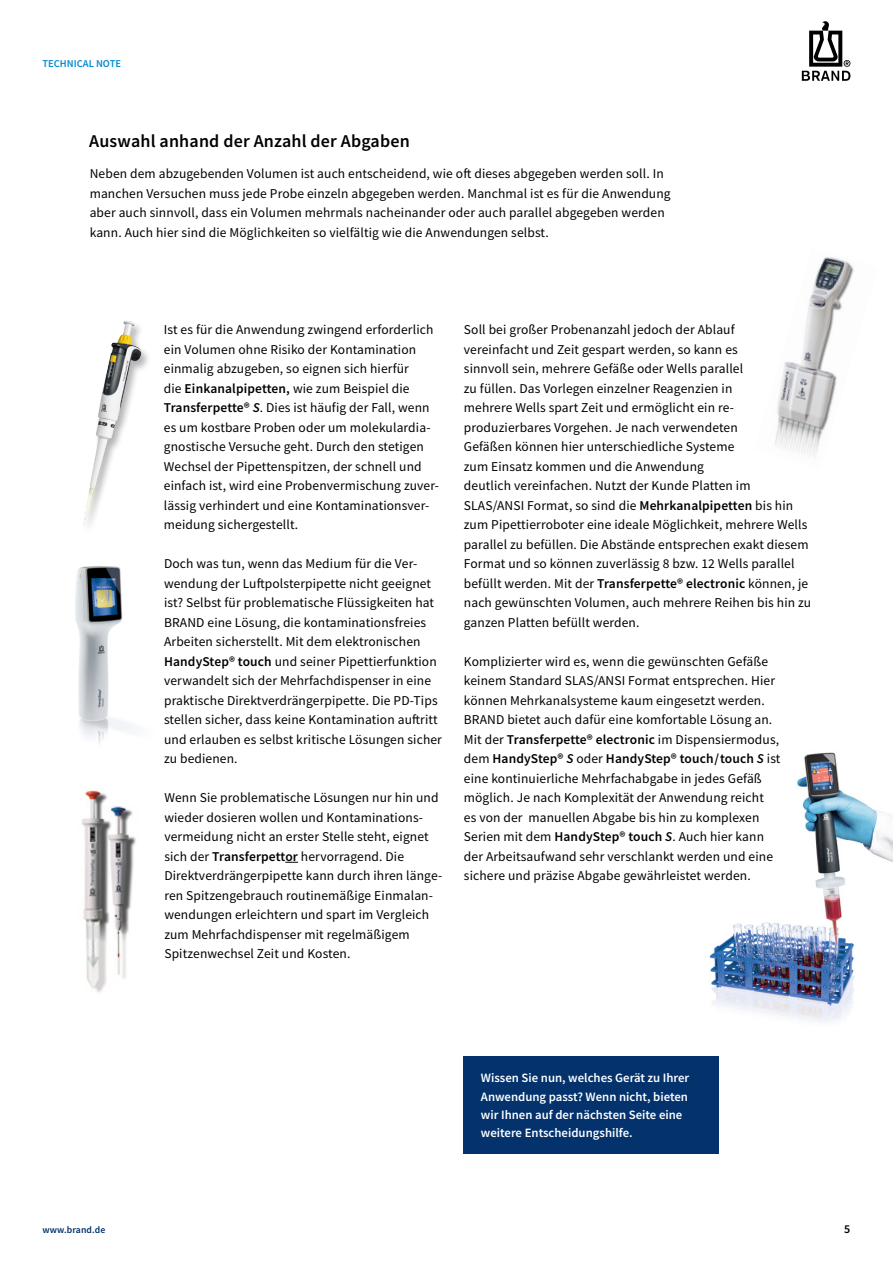
<style>
.page{position:relative;width:893px;height:1263px;background:#fff}
.page>*{position:absolute;margin:0;border:0;box-sizing:border-box;transform-origin:0 0}
.t1{font:600 18px "Source Sans Pro";letter-spacing:.01em;color:#000}
.t2{font:13.5px/19.5px "Source Sans Pro";letter-spacing:.01em;color:#000}
.t3{font:600 12.75px/18px "Source Sans Pro";color:#fff}
.t4{font:600 12px "Source Sans Pro";color:#000}
.t5{font:600 10.5px "Source Sans Pro";color:#008bd2}
.t6{font:600 9.75px "Source Sans Pro";letter-spacing:.01em;color:#03326c}
.s1{font-weight:600}
.s2{font-weight:600;font-style:italic}
</style>
<div class="page">
<svg style="left:802px;top:21px;width:48px;height:60px"></svg>
<img style="left:709px;top:752px;width:184px;height:270px">
<img style="left:83px;top:321px;width:59px;height:204px">
<img style="left:81px;top:790px;width:55px;height:203px">
<img style="left:775px;top:257px;width:79px;height:199px">
<img style="left:75px;top:566px;width:56px;height:178px">
<svg style="left:285px;top:862px;width:13px;height:1px"></svg>
<div style="left:464px;top:1056px;width:255px;height:97px;background:#03326c"></div>
<p class="t5" style="left:43px;top:57px;width:80px">TECHNICAL NOTE</p>
<h1 class="t1" style="left:89px;top:129px;width:322px">Auswahl anhand der Anzahl der Abgaben</h1>
<p class="t2" style="left:90px;top:164px;width:583px">Neben dem abzugebenden Volumen ist auch entscheidend, wie oft dieses abgegeben werden soll. In manchen Versuchen muss jede Probe einzeln abgegeben werden. Manchmal ist es für die Anwendung aber auch sinnvoll, dass ein Volumen mehrmals nacheinander oder auch parallel abgegeben werden kann. Auch hier sind die Möglichkeiten so vielfältig wie die Anwendungen selbst.</p>
<p class="t2" style="left:164px;top:320px;width:277px">Ist es für die Anwendung zwingend erforderlich ein Volumen ohne Risiko der Kontamination einmalig abzugeben, so eignen sich hierfür<br>die <span class="s1">Einkanalpipetten,</span> wie zum Beispiel die <span class="s1">Transferpette®</span> <span class="s2">S</span>. Dies ist häufig der Fall, wenn es um kostbare Proben oder um molekulardia&shy;gnostische Versuche geht. Durch den stetigen Wechsel der Pipettenspitzen, der schnell und einfach ist, wird eine Probenvermischung zuver&shy;lässig verhindert und eine Kontaminationsver&shy;meidung sichergestellt.</p>
<p class="t2" style="left:164px;top:554px;width:279px">Doch was tun, wenn das Medium für die Ver&shy;wendung der Luftpolsterpipette nicht geeignet ist? Selbst für problematische Flüssigkeiten hat BRAND eine Lösung, die kontaminationsfreies Arbeiten sicherstellt. Mit dem elektronischen <span class="s1">HandyStep® touch</span> und seiner Pipettierfunktion verwandelt sich der Mehrfachdispenser in eine praktische Direktverdrängerpipette. Die PD-Tips stellen sicher, dass keine Kontamination auftritt und erlauben es selbst kritische Lösungen sicher zu bedienen.</p>
<p class="t2" style="left:164px;top:788px;width:279px">Wenn Sie problematische Lösungen nur hin und wieder dosieren wollen und Kontaminations&shy;vermeidung nicht an erster Stelle steht, eignet sich der <span class="s1">Transferpettor</span> hervorragend. Die Direktverdrängerpipette kann durch ihren länge&shy;ren Spitzengebrauch routinemäßige Einmalan&shy;wendungen erleichtern und spart im Vergleich zum Mehrfachdispenser mit regelmäßigem Spitzenwechsel Zeit und Kosten.</p>
<p class="t2" style="left:464px;top:320px;width:349px">Soll bei großer Probenanzahl jedoch der Ablauf<br>vereinfacht und Zeit gespart werden, so kann es<br>sinnvoll sein, mehrere Gefäße oder Wells parallel<br>zu füllen. Das Vorlegen einzelner Reagenzien in<br>mehrere Wells spart Zeit und ermöglicht ein re&shy;produzierbares Vorgehen. Je nach verwendeten<br>Gefäßen können hier unterschiedliche Systeme<br>zum Einsatz kommen und die Anwendung<br>deutlich vereinfachen. Nutzt der Kunde Platten im SLAS/ANSI Format, so sind die <span class="s1">Mehrkanalpipetten</span> bis hin zum Pipettierroboter eine ideale Möglichkeit, mehrere Wells parallel zu befüllen. Die Abstände entsprechen exakt diesem Format und so können zuverlässig 8 bzw. 12 Wells parallel befüllt werden. Mit der <span class="s1">Transferpette® electronic</span> können, je nach gewünschten Volumen, auch mehrere Reihen bis hin zu ganzen Platten befüllt werden.</p>
<p class="t2" style="left:464px;top:651px;width:318px">Komplizierter wird es, wenn die gewünschten Gefäße keinem Standard SLAS/ANSI Format entsprechen. Hier können Mehrkanalsysteme kaum eingesetzt werden.<br>BRAND bietet auch dafür eine komfortable Lösung an.<br>Mit der <span class="s1">Transferpette® electronic</span> im Dispensiermodus, dem <span class="s1">HandyStep®</span> <span class="s2">S</span> oder <span class="s1">HandyStep® touch/touch</span> <span class="s2">S</span> ist eine kontinuierliche Mehrfachabgabe in jedes Gefäß möglich. Je nach Komplexität der Anwendung reicht<br>es von der manuellen Abgabe bis hin zu komplexen Serien mit dem <span class="s1">HandyStep® touch</span> <span class="s2">S</span>. Auch hier kann der Arbeitsaufwand sehr verschlankt werden und eine sichere und präzise Abgabe gewährleistet werden.</p>
<p class="t3" style="left:481px;top:1069px;width:210px">Wissen Sie nun, welches Gerät zu Ihrer Anwendung passt? Wenn nicht, bieten wir Ihnen auf der nächsten Seite eine weitere Entscheidungshilfe.</p>
<p class="t6" style="left:43px;top:1223px;width:64px">www.brand.de</p>
<p class="t4" style="left:844px;top:1221px;width:8px">5</p>
</div>
